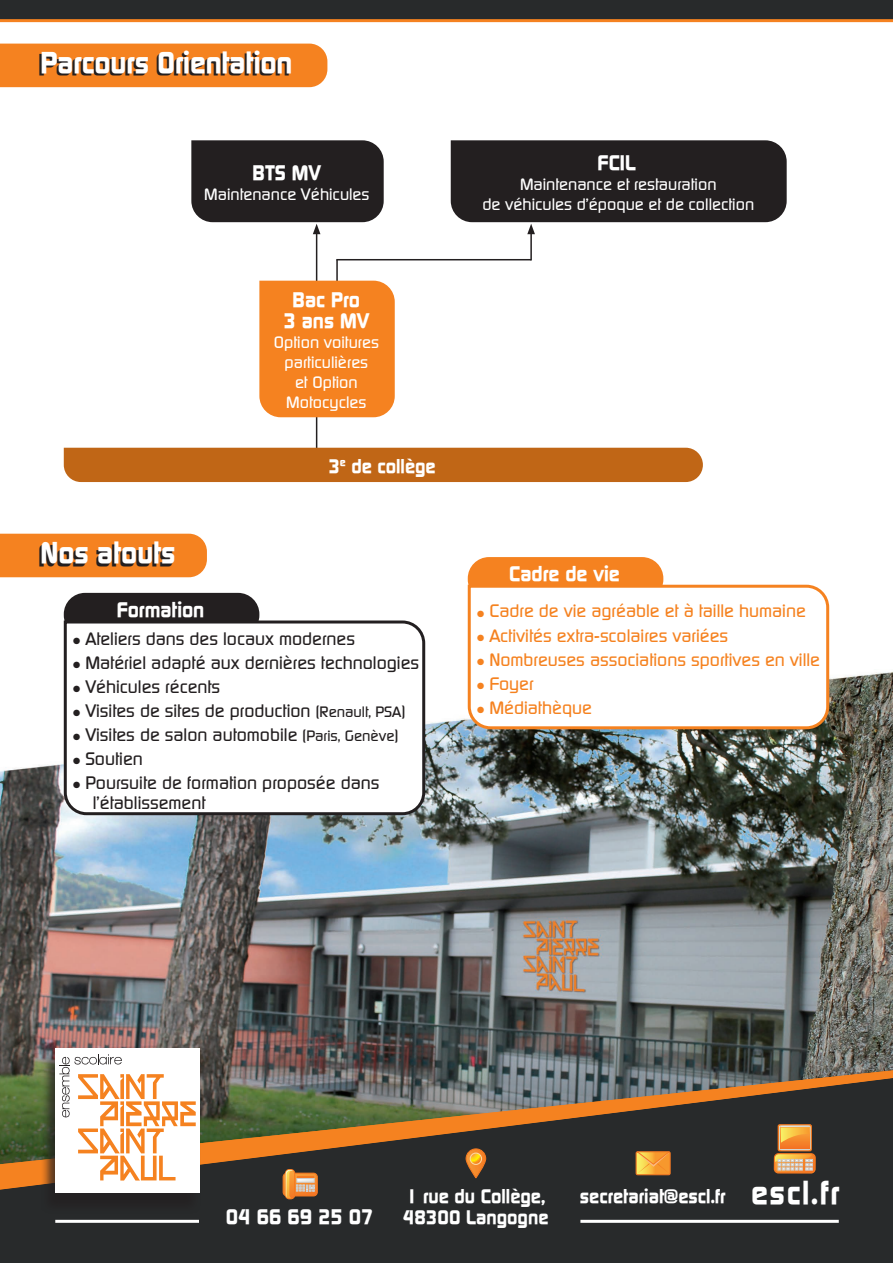
<style>
.page{position:relative;width:893px;height:1263px;background:#fff}
.page>*{position:absolute;margin:0;border:0;box-sizing:border-box;transform-origin:0 0}
.t1{font:700 30px "Continuum";color:#fff}
.t2{font:700 21px/21px "Continuum";color:#fff;text-align:center}
.t3{font:700 19.5px/21px "Continuum";color:#fff}
.t4{font:500 18px/19.5px "Continuum";color:#231f20}
.t5{font:500 18px "Continuum";color:#f58220}
.t6{font:500 16.5px/19.8px "Continuum";color:#fff;text-align:center}
.s1{font-size:15px}
.s2{font-size:32.4px}
</style>
<div class="page">
<img style="left:0;top:672px;width:893px;height:398px">
<hr style="left:336px;top:260px;width:2px;height:138px;background:#231f20">
<div style="left:0;top:44px;width:327px;height:43px;background:#f58220"></div>
<div style="left:0;top:534px;width:207px;height:43px;background:#f58220"></div>
<div style="left:0;top:0;width:893px;height:21px;background:#282a2b"></div>
<hr style="left:316px;top:232px;width:1px;height:233px;background:#231f20">
<svg style="left:191px;top:140px;width:193px;height:94px;background:#433f40"></svg>
<div style="left:259px;top:281px;width:136px;height:136px;background:#f58220"></div>
<div style="left:64px;top:448px;width:639px;height:34px;background:#c06616"></div>
<hr style="left:0;top:19px;width:893px;height:3px;background:#f58220">
<div style="left:0;top:1189px;width:893px;height:74px;background:#282a2b"></div>
<svg style="left:0;top:1070px;width:893px;height:119px;background:#564c39"></svg>
<div style="left:40px;top:1053px;width:161px;height:161px;background:#231f20;opacity:.75"></div>
<div style="left:55px;top:1048px;width:145px;height:145px;background:#fff"></div>
<svg style="left:59px;top:1054px;width:137px;height:126px"></svg>
<div style="left:283px;top:1173px;width:35px;height:23px;border:1px solid #f47921;border-radius:4px"></div>
<svg style="left:283px;top:1169px;width:34px;height:30px"></svg>
<svg style="left:466px;top:1149px;width:20px;height:29px"></svg>
<div style="left:466px;top:1148px;width:20px;height:30px;border:1px solid #f47921;border-radius:10px"></div>
<svg style="left:470px;top:1153px;width:12px;height:11px"></svg>
<div style="left:470px;top:1152px;width:12px;height:13px;border:1px solid #fdd9a2;border-radius:50%"></div>
<div style="left:636px;top:1151px;width:35px;height:24px;border:1px solid #f37823;border-radius:2px"></div>
<svg style="left:636px;top:1152px;width:34px;height:23px"></svg>
<div style="left:774px;top:1153px;width:42px;height:20px;border:2px solid #f47921;border-radius:4px"></div>
<svg style="left:774px;top:1124px;width:41px;height:49px;background:#d29755"></svg>
<div style="left:64px;top:593px;width:195px;height:43px;background:#231f20;border-radius:21px"></div>
<svg style="left:62px;top:619px;width:365px;height:198px"></svg>
<div style="left:468px;top:557px;width:195px;height:44px;background:#f58220;border-radius:21px"></div>
<svg style="left:466px;top:583px;width:365px;height:148px"></svg>
<hr style="left:55px;top:1220px;width:144px;height:3px;background:#fff">
<hr style="left:580px;top:1220px;width:259px;height:3px;background:#fff">
<hr style="left:336px;top:259px;width:195px;height:1px;background:#231f20">
<hr style="left:530px;top:232px;width:2px;height:28px;background:#231f20">
<svg style="left:451px;top:140px;width:336px;height:94px;background:#413d3e"></svg>
<h1 class="t1" style="left:40px;top:43px;width:253px">Parcours Orientation</h1>
<p class="t2" style="left:253px;top:161px;width:70px">BTS MV</p>
<p class="t6" style="left:204px;top:184px;width:167px">Maintenance Véhicules</p>
<p class="t2" style="left:283px;top:289px;width:87px">Bac Pro<br>3 ans MV</p>
<p class="t6" style="left:274px;top:332px;width:107px">Option voitures particulières<br>et Option<br>Motocycles</p>
<h1 class="t1" style="left:40px;top:533px;width:137px">Nos atouts</h1>
<p class="t3" style="left:328px;top:455px;width:109px">3<sup>e</sup> de collège</p>
<p class="t2" style="left:117px;top:598px;width:89px">Formation</p>
<p class="t4" style="left:73px;top:629px;width:283px">● Ateliers dans des locaux modernes</p>
<p class="t4" style="left:73px;top:653px;width:347px">● Matériel adapté aux dernières technologies</p>
<p class="t4" style="left:73px;top:677px;width:149px">● Véhicules récents</p>
<p class="t4" style="left:73px;top:701px;width:334px">● Visites de sites de production <span class="s1">(Renault, PSA)</span></p>
<p class="t4" style="left:73px;top:725px;width:327px">● Visites de salon automobile <span class="s1">(Paris, Genève)</span></p>
<p class="t4" style="left:73px;top:749px;width:71px">● Soutien</p>
<p class="t4" style="left:93px;top:773px;width:288px;text-indent:-20px">● Poursuite de formation proposée dans l’établissement</p>
<p class="t2" style="left:598px;top:151px;width:40px">FCIL</p>
<p class="t6" style="left:482px;top:174px;width:273px">Maintenance et restauration<br>de véhicules d’époque et de collection</p>
<p class="t2" style="left:509px;top:563px;width:112px">Cadre de vie</p>
<p class="t5" style="left:477px;top:598px;width:330px">● Cadre de vie agréable et à taille humaine</p>
<p class="t5" style="left:477px;top:624px;width:253px">● Activités extra-scolaires variées</p>
<p class="t5" style="left:477px;top:648px;width:344px">● Nombreuses associations sportives en ville</p>
<p class="t5" style="left:477px;top:672px;width:58px">● Foyer</p>
<p class="t5" style="left:477px;top:696px;width:116px">● Médiathèque</p>
<p class="t2" style="left:226px;top:1205px;width:149px">04 66 69 25 07</p>
<p class="t3" style="left:403px;top:1185px;width:147px">1 rue du Collège,<br>48300 Langogne</p>
<p class="t3" style="left:580px;top:1185px;width:261px">secretariat@escl.fr <span class="s2">escl.fr</span></p>
</div>
